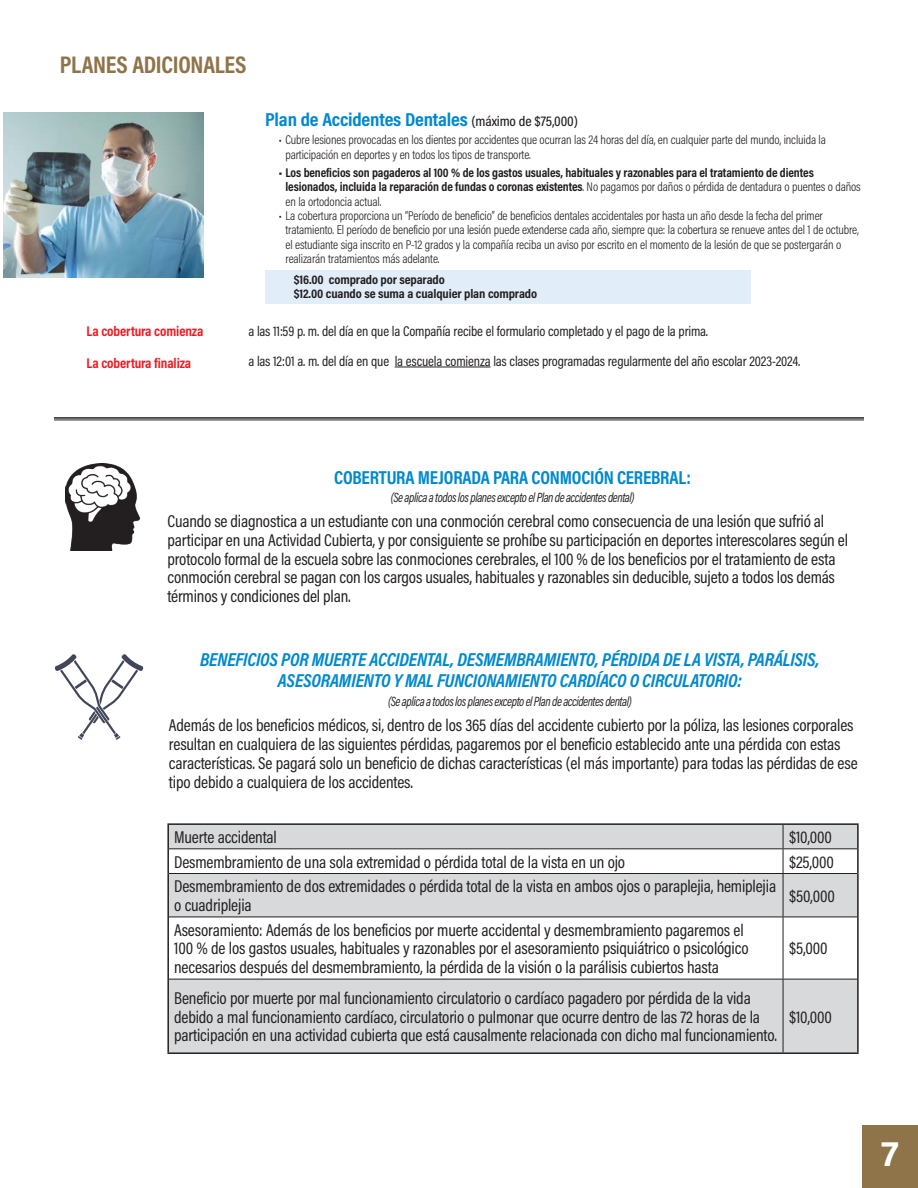
<style>
.page{position:relative;width:918px;height:1188px;background:#fff}
.page>*{position:absolute;margin:0;border:0;box-sizing:border-box;transform-origin:0 0}
.t1{font:700 36px "Acumin Pro";color:#fff}
.New_Body{font:700 24.3px "Acumin Pro Cond";letter-spacing:-.01em;color:#8f744a}
.t2{font:italic 700 18.9px/21px "Acumin Pro Cond";letter-spacing:-.01em;color:#0089cf;text-align:center}
.t3{font:700 18.9px "Acumin Pro Cond";letter-spacing:-.01em;color:#0089cf;scale:1.06 1}
.t4{font:700 18.9px "Acumin Pro Cond";letter-spacing:-.01em;color:#0089cf}
.t5{font:17.25px/18.8px "Acumin Pro Cond";letter-spacing:-.01em;color:#231f20}
.Body_Copy{font:14.25px "Acumin Pro Cond";letter-spacing:-.01em;color:#231f20}
.Body_Copy-2{font:700 14.25px "Acumin Pro Cond";letter-spacing:-.01em;color:#ed1c24}
.t6{font:italic 13.5px "Acumin Pro Cond";letter-spacing:-.03em;color:#231f20;scale:.9 1}
.t7{font:300 12.75px/14.2px "Acumin Pro Cond";letter-spacing:-.01em;color:#231f20}
.t8{font:700 12.75px/14.2px "Acumin Pro Cond";letter-spacing:-.01em;color:#231f20}
.t9{font:700 12.75px "Acumin Pro Cond";letter-spacing:-.01em;color:#231f20;scale:1.06 1}
.s1{font-weight:500;font-size:14.25px;color:#231f20}
.s2{font-weight:300}
</style>
<div class="page">
<div style="left:862px;top:1125px;width:56px;height:63px;background:#8f744a"></div>
<img style="left:65px;top:464px;width:74px;height:87px">
<img style="left:3px;top:112px;width:200px;height:166px">
<hr style="left:395px;top:367px;width:96px;height:1px;background:#231f20">
<svg style="left:169px;top:825px;width:688px;height:227px;fill:#d8d9db"></svg>
<hr style="left:167px;top:823px;width:616px;height:2px;background:#231f20">
<hr style="left:167px;top:825px;width:2px;height:24px;background:#231f20">
<hr style="left:783px;top:823px;width:76px;height:2px;background:#231f20">
<hr style="left:857px;top:825px;width:2px;height:24px;background:#231f20">
<hr style="left:167px;top:849px;width:2px;height:25px;background:#231f20">
<hr style="left:857px;top:849px;width:2px;height:25px;background:#231f20">
<hr style="left:167px;top:874px;width:2px;height:43px;background:#231f20">
<hr style="left:857px;top:874px;width:2px;height:43px;background:#231f20">
<hr style="left:167px;top:917px;width:2px;height:62px;background:#231f20">
<hr style="left:857px;top:917px;width:2px;height:62px;background:#231f20">
<hr style="left:167px;top:979px;width:2px;height:73px;background:#231f20">
<hr style="left:857px;top:979px;width:2px;height:73px;background:#231f20">
<hr style="left:167px;top:1052px;width:616px;height:2px;background:#231f20">
<hr style="left:783px;top:1052px;width:76px;height:2px;background:#231f20">
<hr style="left:169px;top:848px;width:614px;height:1px;background:#231f20">
<hr style="left:783px;top:848px;width:74px;height:1px;background:#231f20">
<svg style="left:783px;top:825px;width:1px;height:48px"></svg>
<hr style="left:169px;top:873px;width:614px;height:1px;background:#231f20">
<hr style="left:783px;top:873px;width:74px;height:1px;background:#231f20">
<hr style="left:783px;top:874px;width:1px;height:43px;background:#231f20">
<hr style="left:169px;top:917px;width:614px;height:1px;background:#231f20">
<hr style="left:783px;top:917px;width:74px;height:1px;background:#231f20">
<hr style="left:783px;top:917px;width:1px;height:62px;background:#231f20">
<hr style="left:783px;top:979px;width:1px;height:73px;background:#231f20">
<hr style="left:169px;top:979px;width:614px;height:1px;background:#231f20">
<hr style="left:783px;top:979px;width:74px;height:1px;background:#231f20">
<svg style="left:55px;top:654px;width:88px;height:86px"></svg>
<div style="left:265px;top:270px;width:486px;height:34px;background:#e1edf8"></div>
<hr style="left:54px;top:417px;width:810px;height:2px;background:#231f20">
<hr style="left:54px;top:420px;width:810px;height:1px;background:#231f20">
<p class="New_Body" style="left:60px;top:49px;width:188px">PLANES ADICIONALES</p>
<p class="t3" style="left:265px;top:107px;width:297px">Plan de Accidentes Dentales <span class="s1">(máximo de $75,000)</span></p>
<p class="t7" style="left:285px;top:133px;width:542px;text-indent:-7px">• Cubre lesiones provocadas en los dientes por accidentes que ocurran las 24 horas del día, en cualquier parte del mundo, incluida la participación en deportes y en todos los tipos de transporte.</p>
<p class="t8" style="left:285px;top:165px;width:577px;text-indent:-7px">• Los beneficios son pagaderos al 100 % de los gastos usuales, habituales y razonables para el tratamiento de dientes lesionados, incluida la reparación de fundas o coronas existentes<span class="s2">. No pagamos por daños o pérdida de dentadura o puentes o daños en la ortodoncia actual.</span></p>
<p class="t7" style="left:285px;top:208px;width:575px;text-indent:-7px">• La cobertura proporciona un “Período de beneficio” de beneficios dentales accidentales por hasta un año desde la fecha del primer tratamiento. El período de beneficio por una lesión puede extenderse cada año, siempre que: la cobertura se renueve antes del 1 de octubre, el estudiante siga inscrito en P-12 grados y la compañía reciba un aviso por escrito en el momento de la lesión de que se postergarán o realizarán tratamientos más adelante.</p>
<p class="t9" style="left:294px;top:271px;width:144px">$16.00 comprado por separado</p>
<p class="t9" style="left:294px;top:286px;width:231px">$12.00 cuando se suma a cualquier plan comprado</p>
<p class="Body_Copy-2" style="left:86px;top:321px;width:119px">La cobertura comienza</p>
<p class="Body_Copy" style="left:248px;top:321px;width:461px">a las 11:59 p. m. del día en que la Compañía recibe el formulario completado y el pago de la prima.</p>
<p class="Body_Copy-2" style="left:86px;top:354px;width:106px">La cobertura finaliza</p>
<p class="Body_Copy" style="left:248px;top:351px;width:553px">a las 12:01 a. m. del día en que la escuela comienza las clases programadas regularmente del año escolar 2023-2024.</p>
<p class="t4" style="left:334px;top:465px;width:358px">COBERTURA MEJORADA PARA CONMOCIÓN CEREBRAL:</p>
<p class="t6" style="left:391px;top:488px;width:272px">(Se aplica a todos los planes excepto el Plan de accidentes dental)</p>
<p class="t5" style="left:167px;top:511px;width:682px">Cuando se diagnostica a un estudiante con una conmoción cerebral como consecuencia de una lesión que sufrió al participar en una Actividad Cubierta, y por consiguiente se prohíbe su participación en deportes interescolares según el protocolo formal de la escuela sobre las conmociones cerebrales, el 100 % de los beneficios por el tratamiento de esta conmoción cerebral se pagan con los cargos usuales, habituales y razonables sin deducible, sujeto a todos los demás términos y condiciones del plan.</p>
<p class="t2" style="left:200px;top:649px;width:621px">BENEFICIOS POR MUERTE ACCIDENTAL, DESMEMBRAMIENTO, PÉRDIDA DE LA VISTA, PARÁLISIS,<br>ASESORAMIENTO Y MAL FUNCIONAMIENTO CARDÍACO O CIRCULATORIO:</p>
<p class="t6" style="left:388px;top:692px;width:272px">(Se aplica a todos los planes excepto el Plan de accidentes dental)</p>
<p class="t5" style="left:169px;top:716px;width:690px">Además de los beneficios médicos, si, dentro de los 365 días del accidente cubierto por la póliza, las lesiones corporales resultan en cualquiera de las siguientes pérdidas, pagaremos por el beneficio establecido ante una pérdida con estas características. Se pagará solo un beneficio de dichas características (el más importante) para todas las pérdidas de ese tipo debido a cualquiera de los accidentes.</p>
<p class="t5" style="left:174px;top:827px;width:104px">Muerte accidental</p>
<p class="t5" style="left:789px;top:827px;width:45px">$10,000</p>
<p class="t5" style="left:174px;top:852px;width:453px">Desmembramiento de una sola extremidad o pérdida total de la vista en un ojo</p>
<p class="t5" style="left:789px;top:852px;width:47px">$25,000</p>
<p class="t5" style="left:174px;top:877px;width:604px">Desmembramiento de dos extremidades o pérdida total de la vista en ambos ojos o paraplejia, hemiplejia o cuadriplejia</p>
<p class="t5" style="left:789px;top:886px;width:47px">$50,000</p>
<p class="t5" style="left:174px;top:920px;width:576px">Asesoramiento: Además de los beneficios por muerte accidental y desmembramiento pagaremos el<br>100 % de los gastos usuales, habituales y razonables por el asesoramiento psiquiátrico o psicológico necesarios después del desmembramiento, la pérdida de la visión o la parálisis cubiertos hasta</p>
<p class="t5" style="left:789px;top:939px;width:40px">$5,000</p>
<p class="t5" style="left:174px;top:988px;width:604px">Beneficio por muerte por mal funcionamiento circulatorio o cardíaco pagadero por pérdida de la vida debido a mal funcionamiento cardíaco, circulatorio o pulmonar que ocurre dentro de las 72 horas de la participación en una actividad cubierta que está causalmente relacionada con dicho mal funcionamiento.</p>
<p class="t5" style="left:789px;top:1007px;width:45px">$10,000</p>
<p class="t1" style="left:881px;top:1128px;width:19px">7</p>
</div>
